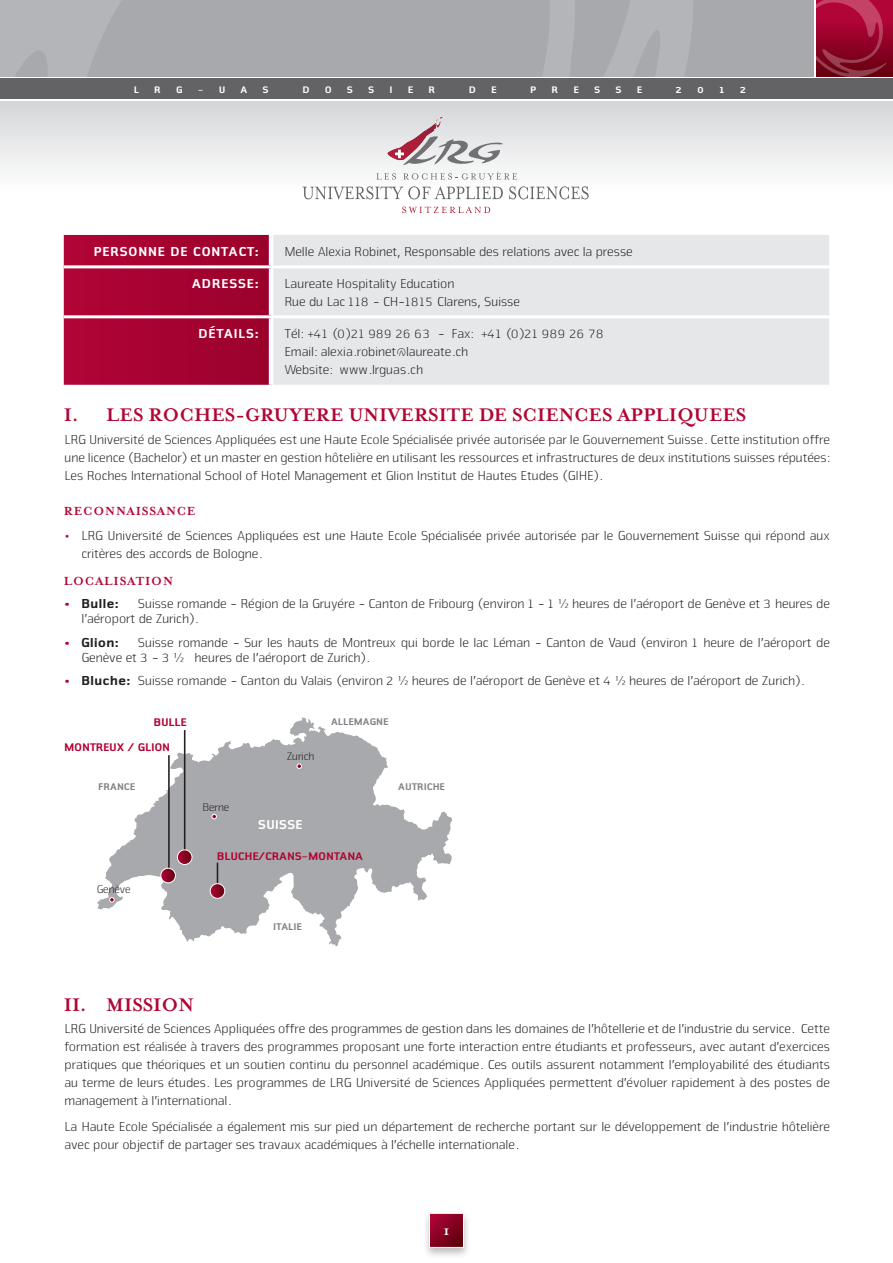
<style>
.page{position:relative;width:893px;height:1263px;background:#fff}
.page>*{position:absolute;margin:0;border:0;box-sizing:border-box;transform-origin:0 0}
.t1{font:700 21px "Mrs Eaves";color:#b10535}
.t2{font:700 15px "Mrs Eaves";color:#fff}
.t3{font:300 13.5px/18px "Nuri";color:#231f20}
.t4{font:900 13.5px "Nuri";letter-spacing:.04em;color:#fff}
.t5{font:700 13.5px "Mrs Eaves";color:#b10535}
.t6{font:900 13.5px "Nuri";color:#231f20}
.t7{font:900 13.35px "Nuri";color:#fff}
.t8{font:900 11.55px "Nuri";letter-spacing:-.01em;color:#b10535}
.t9{font:300 11.55px "Nuri";letter-spacing:-.01em;color:#231f20}
.t10{font:900 10.05px "Nuri";color:#808285}
.t11{font:900 9.75px "Nuri";color:#fff}
.s1{font-size:12.75px;color:#b10535}
.s2{font-weight:900;font-size:12.75px;color:#b10535}
.s3{font-weight:900}
</style>
<div class="page">
<div style="left:0;top:101px;width:893px;height:107px;background:linear-gradient(to bottom,#d5d6d9,#fff)"></div>
<svg style="left:817px;top:0;width:76px;height:77px;background:#9a1033"></svg>
<div style="left:0;top:79px;width:893px;height:20px;background:#636366"></div>
<svg style="left:0;top:0;width:812px;height:77px;background:#aaabaf"></svg>
<div style="left:422px;top:1210px;width:49px;height:49px;background:#231f20;opacity:.3"></div>
<svg style="left:431px;top:1215px;width:31px;height:31px"></svg>
<div style="left:429px;top:1213px;width:35px;height:35px;border:1px solid #fff"></div>
<svg style="left:302px;top:186px;width:201px;height:13px"></svg>
<svg style="left:509px;top:186px;width:80px;height:13px"></svg>
<svg style="left:376px;top:173px;width:20px;height:7px"></svg>
<svg style="left:403px;top:172px;width:114px;height:8px"></svg>
<svg style="left:387px;top:117px;width:116px;height:49px;background:#cfc6c9"></svg>
<svg style="left:402px;top:207px;width:88px;height:6px"></svg>
<svg style="left:64px;top:235px;width:205px;height:150px;background:#a60431"></svg>
<div style="left:273px;top:235px;width:556px;height:150px;background:#e6e7e9"></div>
<hr style="left:64px;top:265px;width:207px;height:3px;background:#fff">
<hr style="left:271px;top:265px;width:558px;height:3px;background:#fff">
<hr style="left:64px;top:315px;width:207px;height:3px;background:#fff">
<hr style="left:271px;top:315px;width:558px;height:3px;background:#fff">
<svg style="left:97px;top:718px;width:355px;height:228px;fill:#a8a9ad"></svg>
<svg style="left:109px;top:897px;width:5px;height:5px"></svg>
<svg style="left:212px;top:814px;width:5px;height:5px"></svg>
<svg style="left:297px;top:764px;width:5px;height:5px"></svg>
<hr style="left:168px;top:755px;width:2px;height:119px;background:#231f20">
<hr style="left:184px;top:730px;width:1px;height:130px;background:#231f20">
<hr style="left:217px;top:862px;width:1px;height:31px;background:#231f20">
<svg style="left:210px;top:884px;width:15px;height:14px"></svg>
<div style="left:210px;top:883px;width:15px;height:16px;border:1px solid #fff;border-radius:50%"></div>
<svg style="left:161px;top:868px;width:14px;height:15px"></svg>
<div style="left:160px;top:868px;width:16px;height:15px;border:1px solid #fff;border-radius:50%"></div>
<svg style="left:177px;top:850px;width:15px;height:14px"></svg>
<div style="left:177px;top:849px;width:15px;height:16px;border:1px solid #fff;border-radius:50%"></div>
<p class="t11" style="left:133px;top:83px;width:5px">L</p>
<p class="t11" style="left:154px;top:83px;width:8px">R</p>
<p class="t11" style="left:176px;top:83px;width:8px">G</p>
<p class="t11" style="left:197px;top:83px;width:29px">- U</p>
<p class="t11" style="left:240px;top:83px;width:8px">A</p>
<p class="t11" style="left:262px;top:83px;width:8px">S</p>
<p class="t11" style="left:302px;top:83px;width:9px">D</p>
<p class="t11" style="left:324px;top:83px;width:8px">O</p>
<p class="t11" style="left:347px;top:83px;width:8px">S</p>
<p class="t11" style="left:368px;top:83px;width:8px">S</p>
<p class="t11" style="left:389px;top:83px;width:5px">I</p>
<p class="t11" style="left:407px;top:83px;width:7px">E</p>
<p class="t11" style="left:428px;top:83px;width:8px">R</p>
<p class="t11" style="left:468px;top:83px;width:9px">D</p>
<p class="t11" style="left:491px;top:83px;width:7px">E</p>
<p class="t11" style="left:530px;top:83px;width:8px">P</p>
<p class="t11" style="left:551px;top:83px;width:8px">R</p>
<p class="t11" style="left:573px;top:83px;width:7px">E</p>
<p class="t11" style="left:594px;top:83px;width:8px">S</p>
<p class="t11" style="left:615px;top:83px;width:8px">S</p>
<p class="t11" style="left:636px;top:83px;width:7px">E</p>
<p class="t11" style="left:676px;top:83px;width:8px">2</p>
<p class="t11" style="left:697px;top:83px;width:8px">0</p>
<p class="t11" style="left:719px;top:83px;width:7px">1</p>
<p class="t11" style="left:740px;top:83px;width:8px">2</p>
<p class="t4" style="left:93px;top:243px;width:167px">PERSONNE DE CONTACT:</p>
<p class="t3" style="left:284px;top:242px;width:350px">Melle Alexia Robinet, Responsable des relations avec la presse</p>
<p class="t4" style="left:192px;top:275px;width:68px">ADRESSE:</p>
<p class="t3" style="left:284px;top:274px;width:237px">Laureate Hospitality Education<br>Rue du Lac 118 - CH-1815 Clarens, Suisse</p>
<p class="t4" style="left:198px;top:325px;width:62px">D ÉTAILS:</p>
<p class="t3" style="left:284px;top:324px;width:321px">Tél: +41 (0)21 989 26 63 - Fax: +41 (0)21 989 26 78<br>Email: alexia.robinet@laureate.ch<br>Website: www.lrguas.ch</p>
<h1 class="t1" style="left:64px;top:403px;width:684px">I. LES ROCHES-GRUYERE UNIVERSITE DE SCIENCES APPLIQUEES</h1>
<p class="t3" style="left:64px;top:429px;width:767px;text-align:justify">LRG Université de Sciences Appliquées est une Haute Ecole Spécialisée privée autorisée par le Gouvernement Suisse. Cette institution offre une licence (Bachelor) et un master en gestion hôtelière en utilisant les ressources et infrastructures de deux institutions suisses réputées:<br>Les Roches International School of Hotel Management et Glion Institut de Hautes Etudes (GIHE).</p>
<p class="t5" style="left:64px;top:503px;width:20px">RECONNAISSANCE</p>
<p class="t3" style="left:81px;top:526px;width:750px;text-indent:-17px"><span class="s1">•</span> LRG Université de Sciences Appliquées est une Haute Ecole Spécialisée privée autorisée par le Gouvernement Suisse qui répond aux critères des accords de Bologne.</p>
<p class="t5" style="left:64px;top:573px;width:20px">LOCALISATION</p>
<p class="t6" style="left:64px;top:595px;width:56px"><span class="s1">•</span> BULLE:</p>
<p class="t3" style="left:81px;top:595px;width:750px;line-height:15px;text-indent:56px">Suisse romande - Région de la Gruyére - Canton de Fribourg (environ 1 - 1 ½ heures de l’aéroport de Genève et 3 heures de l’aéroport de Zurich).</p>
<p class="t6" style="left:64px;top:634px;width:56px"><span class="s1">•</span> GLION:</p>
<p class="t3" style="left:81px;top:634px;width:750px;line-height:15px;text-indent:56px">Suisse romande - Sur les hauts de Montreux qui borde le lac Léman - Canton de Vaud (environ 1 heure de l’aéroport de<br>Genève et 3 - 3 ½ heures de l’aéroport de Zurich).</p>
<p class="t3" style="left:64px;top:671px;width:742px"><span class="s2">•</span> <span class="s3">BLUCHE:</span> Suisse romande - Canton du Valais (environ 2 ½ heures de l’aéroport de Genève et 4 ½ heures de l’aéroport de Zurich).</p>
<p class="t8" style="left:153px;top:715px;width:35px">BULLE</p>
<p class="t8" style="left:64px;top:740px;width:107px">M ONTREUX / GLION</p>
<p class="t10" style="left:98px;top:780px;width:39px">FRANCE</p>
<p class="t9" style="left:96px;top:882px;width:36px">Genève</p>
<p class="t10" style="left:331px;top:715px;width:59px">ALLEMAGNE</p>
<p class="t9" style="left:202px;top:800px;width:29px">Berne</p>
<p class="t9" style="left:286px;top:749px;width:29px">Zurich</p>
<p class="t7" style="left:258px;top:816px;width:46px">SUISSE</p>
<p class="t8" style="left:217px;top:849px;width:147px">BLUCHE/CRANS-M ONTANA</p>
<p class="t10" style="left:398px;top:780px;width:48px">AUTRICHE</p>
<p class="t10" style="left:273px;top:920px;width:30px">ITALIE</p>
<h1 class="t1" style="left:64px;top:992px;width:132px">II. MISSION</h1>
<p class="t3" style="left:64px;top:1019px;width:767px;text-align:justify">LRG Université de Sciences Appliquées offre des programmes de gestion dans les domaines de l’hôtellerie et de l’industrie du service. Cette formation est réalisée à travers des programmes proposant une forte interaction entre étudiants et professeurs, avec autant d’exercices pratiques que théoriques et un soutien continu du personnel académique. Ces outils assurent notamment l’employabilité des étudiants au terme de leurs études. Les programmes de LRG Université de Sciences Appliquées permettent d’évoluer rapidement à des postes de management à l’international.</p>
<p class="t3" style="left:64px;top:1117px;width:767px">La Haute Ecole Spécialisée a également mis sur pied un département de recherche portant sur le développement de l’industrie hôtelière avec pour objectif de partager ses travaux académiques à l’échelle internationale.</p>
<p class="t2" style="left:444px;top:1222px;width:8px">1</p>
</div>
